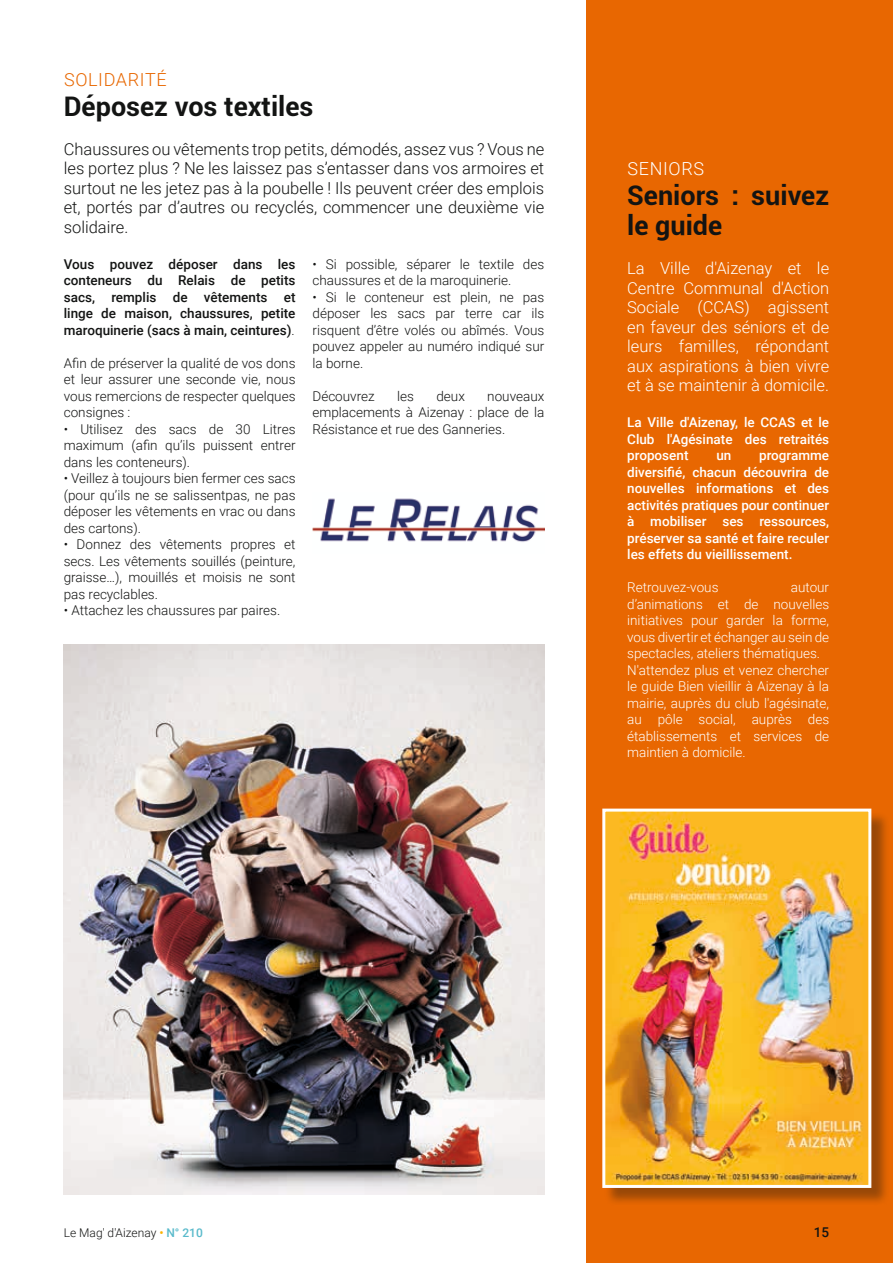
<style>
.page{position:relative;width:893px;height:1263px;background:#fff}
.page>*{position:absolute;margin:0;border:0;box-sizing:border-box;transform-origin:0 0}
.t1{font:700 27px/30px "Roboto";color:#131413}
.t2{font:300 18px "Roboto";letter-spacing:.035em;color:#e86701}
.t3{font:300 18px "Roboto";letter-spacing:.035em;color:#fff}
.t4{font:300 16.5px/19.5px "Roboto";color:#131413;text-align:justify}
.t5{font:300 16.5px/19.5px "Roboto";color:#fff;text-align:justify}
.t6{font:300 13.5px/16.5px "Roboto";color:#131413;text-align:justify}
.t7{font:300 13.5px/16.5px "Roboto";color:#fff}
.t8{font:500 13.5px/16.5px "Roboto";color:#fff;text-align:justify}
.t9{font:500 13.5px/16.5px "Roboto";color:#131413;text-align:justify}
.t10{font:300 12px "Roboto";color:#131413}
.s1{font-weight:300}
.s2{font-weight:500;color:#fbb200}
.s3{font-weight:500;color:#59bacb}
</style>
<div class="page">
<div style="left:587px;top:0;width:306px;height:1263px;background:#e86701"></div>
<img style="left:64px;top:644px;width:480px;height:551px">
<img style="left:313px;top:498px;width:231px;height:44px">
<div style="left:605px;top:811px;width:285px;height:396px;background:#131413;opacity:.37"></div>
<img style="left:606px;top:813px;width:261px;height:371px">
<div style="left:602px;top:809px;width:269px;height:379px;border:3px solid #fff"></div>
<h2 class="t2" style="left:64px;top:67px;width:104px">SOLIDARITÉ</h2>
<h1 class="t1" style="left:64px;top:90px;width:251px">Déposez vos textiles</h1>
<p class="t4" style="left:64px;top:139px;width:482px">Chaussures ou vêtements trop petits, démodés, assez vus ? Vous ne les portez plus ? Ne les laissez pas s’entasser dans vos armoires et surtout ne les jetez pas à la poubelle ! Ils peuvent créer des emplois et, portés par d’autres ou recyclés, commencer une deuxième vie solidaire.</p>
<p class="t9" style="left:64px;top:255px;width:233px">Vous pouvez déposer dans les conteneurs du Relais de petits sacs, remplis de vêtements et linge de maison, chaussures, petite maroquinerie (sacs à main, ceintures)<span class="s1">.</span></p>
<p class="t6" style="left:64px;top:354px;width:233px">Afin de préserver la qualité de vos dons et leur assurer une seconde vie, nous vous remercions de respecter quelques consignes :</p>
<p class="t6" style="left:64px;top:420px;width:233px">• Utilisez des sacs de 30 Litres maximum (afin qu’ils puissent entrer dans les conteneurs).</p>
<p class="t6" style="left:64px;top:470px;width:233px">• Veillez à toujours bien fermer ces sacs (pour qu’ils ne se salissentpas, ne pas déposer les vêtements en vrac ou dans des cartons).</p>
<p class="t6" style="left:64px;top:536px;width:233px">• Donnez des vêtements propres et secs. Les vêtements souillés (peinture, graisse…), mouillés et moisis ne sont pas recyclables.</p>
<p class="t6" style="left:64px;top:602px;width:218px">• Attachez les chaussures par paires.</p>
<p class="t6" style="left:313px;top:255px;width:233px">• Si possible, séparer le textile des chaussures et de la maroquinerie.</p>
<p class="t6" style="left:313px;top:288px;width:233px">• Si le conteneur est plein, ne pas déposer les sacs par terre car ils risquent d’être volés ou abîmés. Vous pouvez appeler au numéro indiqué sur la borne.</p>
<p class="t6" style="left:313px;top:387px;width:64px">Découvrez</p>
<p class="t6" style="left:397px;top:387px;width:18px">les</p>
<p class="t6" style="left:436px;top:387px;width:30px">deux</p>
<p class="t6" style="left:313px;top:387px;width:233px;text-indent:175px">nouveaux emplacements à Aizenay : place de la Résistance et rue des Ganneries.</p>
<h2 class="t3" style="left:627px;top:156px;width:78px">SENIORS</h2>
<h1 class="t1" style="left:627px;top:179px;width:203px">Seniors : suivez le guide</h1>
<p class="t5" style="left:627px;top:258px;width:203px">La Ville d'Aizenay et le Centre Communal d'Action Sociale (CCAS) agissent en faveur des séniors et de leurs familles, répondant aux aspirations à bien vivre et à se maintenir à domicile.</p>
<p class="t8" style="left:627px;top:414px;width:203px">La Ville d'Aizenay, le CCAS et le Club l'Agésinate des retraités proposent</p>
<p class="t8" style="left:627px;top:447px;width:203px;text-indent:132px">programme diversifié, chacun découvrira de nouvelles informations et des activités pratiques pour continuer à mobiliser ses ressources, préserver sa santé et faire reculer les effets du vieillissement.</p>
<p class="t7" style="left:627px;top:579px;width:93px">Retrouvez-vous</p>
<p class="t8" style="left:716px;top:447px;width:17px">un</p>
<p class="t7" style="left:627px;top:579px;width:203px;text-indent:164px">autour d’animations et de nouvelles initiatives pour garder la forme, vous divertir et échanger au sein de spectacles, ateliers thématiques.<br>N'attendez plus et venez chercher le guide Bien vieillir à Aizenay à la mairie, auprès du club l'agésinate, au pôle social, auprès des établissements et services de maintien à domicile.</p>
<p class="t10" style="left:64px;top:1225px;width:141px">Le Mag' d'Aizenay <span class="s2">•</span> <span class="s3">N° 210</span></p>
<p class="t9" style="left:814px;top:1224px;width:17px">15</p>
</div>
